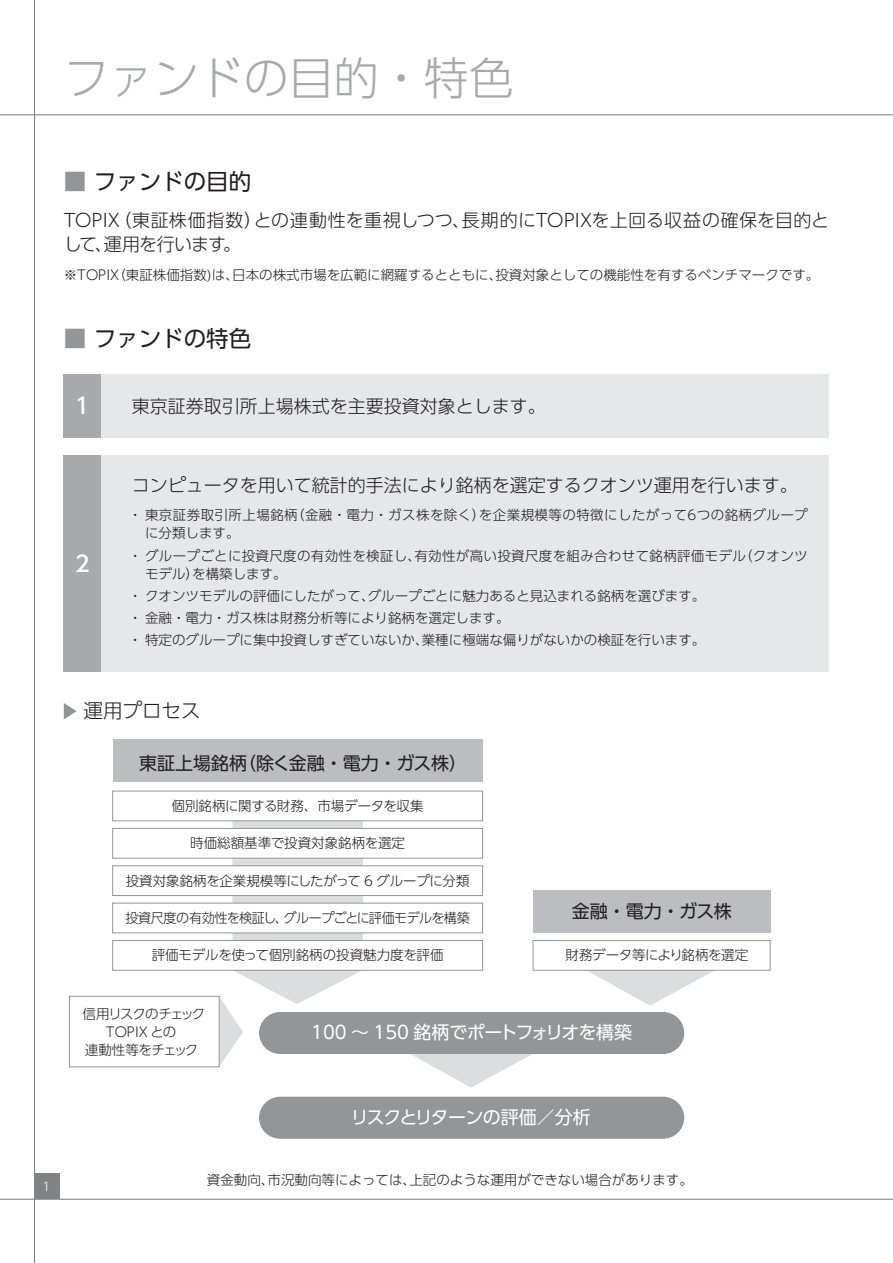
<style>
.page{position:relative;width:893px;height:1263px;background:#fff}
.page>*{position:absolute;margin:0;border:0;box-sizing:border-box;transform-origin:0 0}
.t1{font:300 45px "UD Shin Go Pro";color:#a8a9ad}
.t2{font:22.5px "UD Shin Go Pro";color:#231f20}
.t3{font:500 22.05px "UD Shin Go Pro";color:#fff}
.t4{font:300 19.5px "UD Shin Go Pro";color:#231f20}
.t5{font:300 18px/24px "UD Shin Go Pro";color:#231f20}
.t6{font:18px "UD Shin Go Pro";letter-spacing:-.03em;color:#fff}
.t7{font:18px "UD Shin Go Pro";color:#231f20}
.t8{font:300 13.5px/22.2px "UD Shin Go Pro";color:#231f20}
.t9{font:300 13.5px/18px "UD Shin Go Pro";letter-spacing:.025em;color:#231f20}
.t10{font:300 13.5px/18px "UD Shin Go Pro";letter-spacing:.03em;color:#231f20}
.t11{font:300 13.5px "UD Shin Go Pro";letter-spacing:-.03em;color:#231f20}
.t12{font:300 13.5px/18px "UD Shin Go Pro";letter-spacing:-.055em;color:#231f20;text-align:center}
.t13{font:300 12px "UD Shin Go Pro";color:#fff}
.s1{color:#939598}
</style>
<div class="page">
<hr style="left:34px;top:0;width:1px;height:1263px;background:#808285">
<hr style="left:0;top:1199px;width:893px;height:1px;background:#808285">
<div style="left:34px;top:1174px;width:25px;height:25px;background:#808285"></div>
<div style="left:64px;top:374px;width:765px;height:64px;background:#e6e7e9"></div>
<div style="left:64px;top:374px;width:37px;height:64px;background:#a8a9ad"></div>
<svg style="left:64px;top:703px;width:13px;height:17px"></svg>
<div style="left:533px;top:890px;width:237px;height:42px;background:#bcbdc0"></div>
<div style="left:113px;top:740px;width:369px;height:42px;background:#bcbdc0"></div>
<div style="left:69px;top:996px;width:151px;height:71px;border:1px solid #939598"></div>
<svg style="left:588px;top:971px;width:125px;height:34px"></svg>
<div style="left:533px;top:940px;width:237px;height:31px;border:1px solid #939598"></div>
<svg style="left:219px;top:821px;width:144px;height:246px"></svg>
<svg style="left:411px;top:1054px;width:121px;height:34px"></svg>
<div style="left:113px;top:866px;width:370px;height:29px;background:#fff"></div>
<div style="left:112px;top:865px;width:371px;height:31px;border:1px solid #939598"></div>
<div style="left:113px;top:903px;width:370px;height:30px;background:#fff"></div>
<div style="left:112px;top:903px;width:371px;height:30px;border:1px solid #939598"></div>
<div style="left:113px;top:940px;width:370px;height:30px;background:#fff"></div>
<div style="left:112px;top:940px;width:371px;height:31px;border:1px solid #939598"></div>
<div style="left:259px;top:1012px;width:425px;height:42px;background:#939598;border-radius:21px"></div>
<div style="left:259px;top:1097px;width:425px;height:42px;background:#939598;border-radius:21px"></div>
<div style="left:112px;top:791px;width:371px;height:30px;border:1px solid #939598"></div>
<div style="left:113px;top:828px;width:370px;height:30px;background:#fff"></div>
<div style="left:112px;top:828px;width:371px;height:31px;border:1px solid #939598"></div>
<hr style="left:0;top:114px;width:893px;height:1px;background:#808285">
<div style="left:64px;top:455px;width:765px;height:217px;background:#e6e7e9"></div>
<div style="left:64px;top:455px;width:37px;height:217px;background:#a8a9ad"></div>
<h1 class="t1" style="left:64px;top:42px;width:452px">ファンドの目的・特色</h1>
<h2 class="t2" style="left:64px;top:163px;width:189px"><span class="s1">■</span> ファンドの目的</h2>
<h3 class="t5" style="left:64px;top:208px;width:767px">TOPIX（東証株価指数）との連動性を重視しつつ、長期的にTOPIXを上回る収益の確保を目的として、運用を行います。</h3>
<p class="t8" style="left:64px;top:263px;width:757px">※TOPIX（東証株価指数)は、日本の株式市場を広範に網羅するとともに、投資対象としての機能性を有するベンチマークです。</p>
<h2 class="t2" style="left:64px;top:320px;width:189px"><span class="s1">■</span> ファンドの特色</h2>
<h3 class="t3" style="left:75px;top:388px;width:16px">1</h3>
<h3 class="t5" style="left:132px;top:393px;width:415px">東京証券取引所上場株式を主要投資対象とします。</h3>
<p class="t13" style="left:43px;top:1177px;width:9px">1</p>
<h3 class="t3" style="left:75px;top:545px;width:16px">2</h3>
<h3 class="t5" style="left:132px;top:473px;width:668px">コンピュータを用いて統計的手法により銘柄を選定するクオンツ運用を行います。</h3>
<p class="t10" style="left:145px;top:506px;width:664px;text-indent:-17px">・ 東京証券取引所上場銘柄（金融・電力・ガス株を除く）を企業規模等の特徴にしたがって6つの銘柄グループに分類します。</p>
<p class="t9" style="left:145px;top:546px;width:664px;text-indent:-17px">・ グループごとに投資尺度の有効性を検証し、有効性が高い投資尺度を組み合わせて銘柄評価モデル（クオンツモデル）を構築します。</p>
<p class="t8" style="left:128px;top:584px;width:578px">・ クオンツモデルの評価にしたがって、グループごとに魅力あると見込まれる銘柄を選びます。・ 金融・電力・ガス株は財務分析等により銘柄を選定します。<br>・ 特定のグループに集中投資しすぎていないか、業種に極端な偏りがないかの検証を行います。</p>
<h3 class="t4" style="left:84px;top:695px;width:119px">運用プロセス</h3>
<h3 class="t7" style="left:139px;top:748px;width:329px">東証上場銘柄（除く金融・電力・ガス株）</h3>
<p class="t8" style="left:172px;top:794px;width:254px">個別銘柄に関する財務、市場データを収集</p>
<p class="t8" style="left:190px;top:832px;width:216px">時価総額基準で投資対象銘柄を選定</p>
<p class="t8" style="left:126px;top:869px;width:345px">投資対象銘柄を企業規模等にしたがって 6 グループに分類</p>
<p class="t11" style="left:125px;top:907px;width:346px">投資尺度の有効性を検証し、グループごとに評価モデルを構築</p>
<p class="t8" style="left:152px;top:944px;width:293px">評価モデルを使って個別銘柄の投資魅力度を評価</p>
<h3 class="t7" style="left:572px;top:896px;width:162px">金融・電力・ガス株</h3>
<p class="t11" style="left:565px;top:944px;width:184px">財務データ等により銘柄を選定</p>
<p class="t12" style="left:83px;top:1004px;width:124px">信用リスクのチェック<br>TOPIX との<br>連動性等をチェック</p>
<h3 class="t6" style="left:311px;top:1018px;width:322px">100 ～ 150 銘柄でポートフォリオを構築</h3>
<h3 class="t6" style="left:351px;top:1103px;width:241px">リスクとリターンの評価／分析</h3>
<p class="t8" style="left:207px;top:1168px;width:487px">資金動向、市況動向等によっては、上記のような運用ができない場合があります。</p>
</div>
